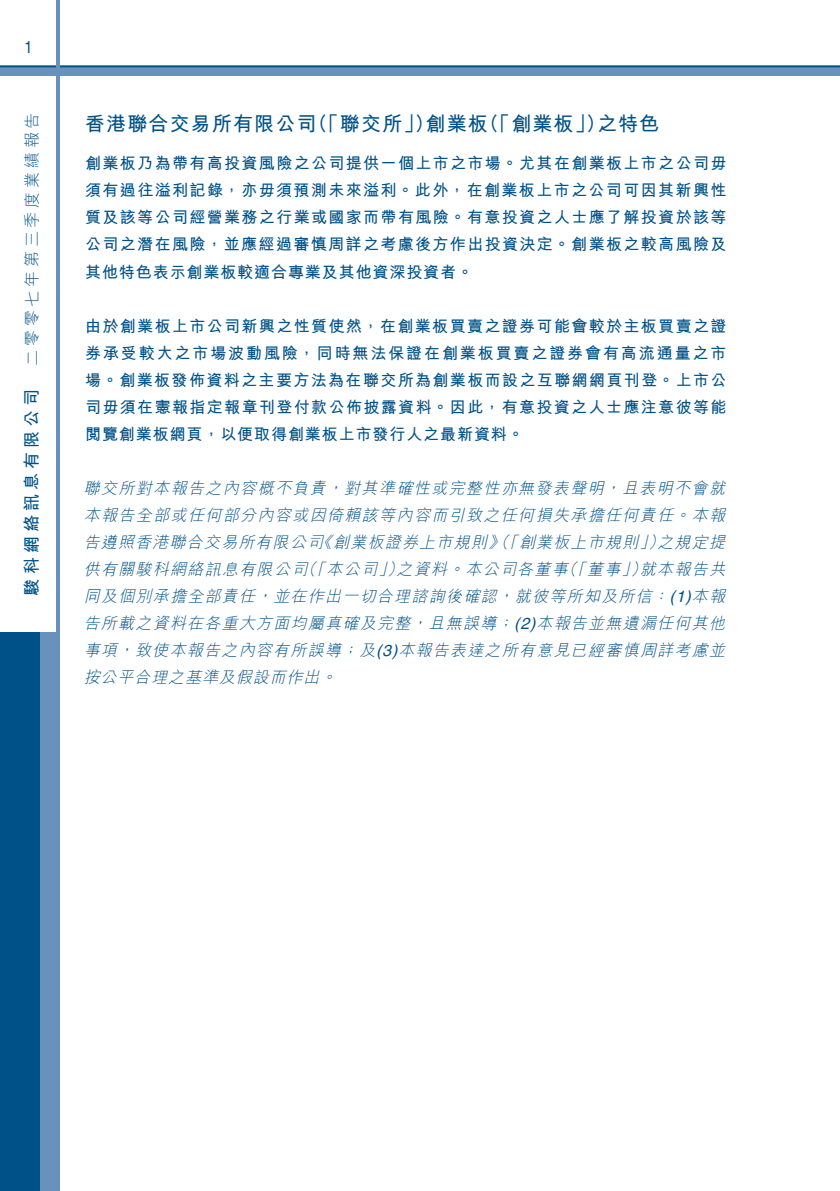
<style>
.page{position:relative;width:840px;height:1191px;background:#fff}
.page>*{position:absolute;margin:0;border:0;box-sizing:border-box;transform-origin:0 0}
.t1{font:700 20px "M Hei HK";letter-spacing:.055em;color:#005187}
.t2{font:700 17px "M Hei HK";letter-spacing:.235em;color:#005187}
.t3{font:700 16px/27px "M Hei HK";letter-spacing:.055em;color:#005187;text-align:justify}
.t4{font:italic 300 16px/27px "M Hei HK";color:#005187}
.t5{font:300 16px "M Hei HK";letter-spacing:.235em;color:#005187}
.t6{font:italic 16px "Helvetica LT Std";color:#005187}
.s1{font-family:"M Hei HK";font-weight:300}
.s2{font-family:"Helvetica LT Std";font-weight:400}
</style>
<div class="page">
<div style="left:0;top:66px;width:839px;height:10px;background:#6892bb"></div>
<hr style="left:0;top:65px;width:839px;height:2px;background:#005187">
<hr style="left:57px;top:0;width:3px;height:1191px;background:#6892bb">
<div style="left:31px;top:632px;width:29px;height:559px;background:#6892bb"></div>
<div style="left:0;top:632px;width:40px;height:559px;background:#005187"></div>
<p class="t5" style="left:21px;top:366px;width:255px;rotate:-90deg">二零零七年第三季度業績報告</p>
<p class="t2" style="left:19px;top:595px;width:208px;rotate:-90deg">駿科網絡訊息有限公司</p>
<p class="t1" style="left:85px;top:109px;width:233px">香港聯合交易所有限公司</p>
<p class="t3" style="left:85px;top:149px;width:642px">創業板乃為帶有高投資風險之公司提供一個上市之市場。尤其在創業板上市之公司毋須有過往溢利記錄，亦毋須預測未來溢利。此外，在創業板上市之公司可因其新興性質及該等公司經營業務之行業或國家而帶有風險。有意投資之人士應了解投資於該等公司之潛在風險，並應經過審慎周詳之考慮後方作出投資決定。創業板之較高風險及其他特色表示創業板較適合專業及其他資深投資者。</p>
<p class="t3" style="left:85px;top:311px;width:642px">由於創業板上市公司新興之性質使然，在創業板買賣之證券可能會較於主板買賣之證券承受較大之市場波動風險，同時無法保證在創業板買賣之證券會有高流通量之市場。創業板發佈資料之主要方法為在聯交所為創業板而設之互聯網網頁刊登。上市公司毋須在憲報指定報章刊登付款公佈披露資料。因此，有意投資之人士應注意彼等能閱覽創業板網頁，以便取得創業板上市發行人之最新資料。</p>
<p class="t4" style="left:621px;top:473px;width:109px">且表明不會就</p>
<p class="t1" style="left:307px;top:109px;width:128px">（「聯交所」）</p>
<p class="t1" style="left:425px;top:109px;width:64px">創業板</p>
<p class="t1" style="left:479px;top:109px;width:128px">（「創業板」）</p>
<p class="t1" style="left:596px;top:109px;width:64px">之特色</p>
<p class="t4" style="left:344px;top:473px;width:266px">對其準確性或完整性亦無發表聲明</p>
<p class="t4" style="left:84px;top:473px;width:248px">聯交所對本報告之內容概不負責</p>
<p class="t4" style="left:326px;top:473px;width:22px">，</p>
<p class="t4" style="left:604px;top:473px;width:22px">，</p>
<p class="t4" style="left:657px;top:500px;width:74px;text-indent:-573px">本報告全部或任何部分內容或因倚賴該等內容而引致之任何損失承擔任何責任<br>之規定提</p>
<p class="t4" style="left:691px;top:500px;width:40px">本報</p>
<p class="t4" style="left:674px;top:500px;width:22px">。</p>
<p class="t4" style="left:488px;top:527px;width:36px">》（「</p>
<p class="t4" style="left:639px;top:527px;width:31px">」）</p>
<p class="t4" style="left:84px;top:527px;width:409px">告遵照香港聯合交易所有限公司創業板證券上市規則</p>
<p class="t4" style="left:518px;top:527px;width:125px">創業板上市規則</p>
<p class="t4" style="left:316px;top:527px;width:22px">《</p>
<p class="t4" style="left:84px;top:554px;width:230px">供有關駿科網絡訊息有限公司</p>
<p class="t4" style="left:300px;top:554px;width:31px">（「</p>
<p class="t4" style="left:378px;top:554px;width:31px">」）</p>
<p class="t4" style="left:560px;top:554px;width:31px">（「</p>
<p class="t4" style="left:621px;top:554px;width:31px">」）</p>
<p class="t4" style="left:639px;top:554px;width:92px">就本報告共</p>
<p class="t4" style="left:396px;top:554px;width:57px">之資料</p>
<p class="t4" style="left:326px;top:554px;width:57px">本公司</p>
<p class="t4" style="left:465px;top:554px;width:109px">本公司各董事</p>
<p class="t4" style="left:586px;top:554px;width:40px">董事</p>
<p class="t4" style="left:448px;top:554px;width:22px">。</p>
<p class="t4" style="left:84px;top:581px;width:178px">同及個別承擔全部責任</p>
<p class="t4" style="left:273px;top:581px;width:229px">並在作出一切合理諮詢後確認</p>
<p class="t6" style="left:669px;top:587px;width:62px">1( <span class="s1">本報</span></p>
<p class="t4" style="left:514px;top:581px;width:143px">就彼等所知及所信</p>
<p class="t6" style="left:685px;top:587px;width:11px">)</p>
<p class="t4" style="left:652px;top:581px;width:22px">：</p>
<p class="t4" style="left:256px;top:581px;width:22px">，</p>
<p class="t4" style="left:497px;top:581px;width:22px">，</p>
<p class="t4" style="left:520px;top:608px;width:211px"><span class="s2">2</span> 本報告並無遺漏任何其他</p>
<p class="t4" style="left:376px;top:608px;width:355px;text-indent:-292px">告所載之資料在各重大方面均屬真確及完整<br><span class="s2">3(</span> 本報告表達之所有意見已經審慎周詳考慮並</p>
<p class="t4" style="left:428px;top:608px;width:74px">且無誤導</p>
<p class="t6" style="left:497px;top:614px;width:44px"><span class="s1">；</span>( )</p>
<p class="t4" style="left:411px;top:608px;width:22px">，</p>
<p class="t4" style="left:135px;top:635px;width:212px">致使本報告之內容有所誤導</p>
<p class="t4" style="left:84px;top:635px;width:40px">事項</p>
<p class="t4" style="left:359px;top:635px;width:22px">及</p>
<p class="t6" style="left:392px;top:641px;width:11px">)</p>
<p class="t4" style="left:342px;top:635px;width:22px">；</p>
<p class="t4" style="left:118px;top:635px;width:22px">，</p>
<p class="t4" style="left:84px;top:662px;width:242px">按公平合理之基準及假設而作出</p>
<p class="t4" style="left:320px;top:662px;width:22px">。</p>
</div>
